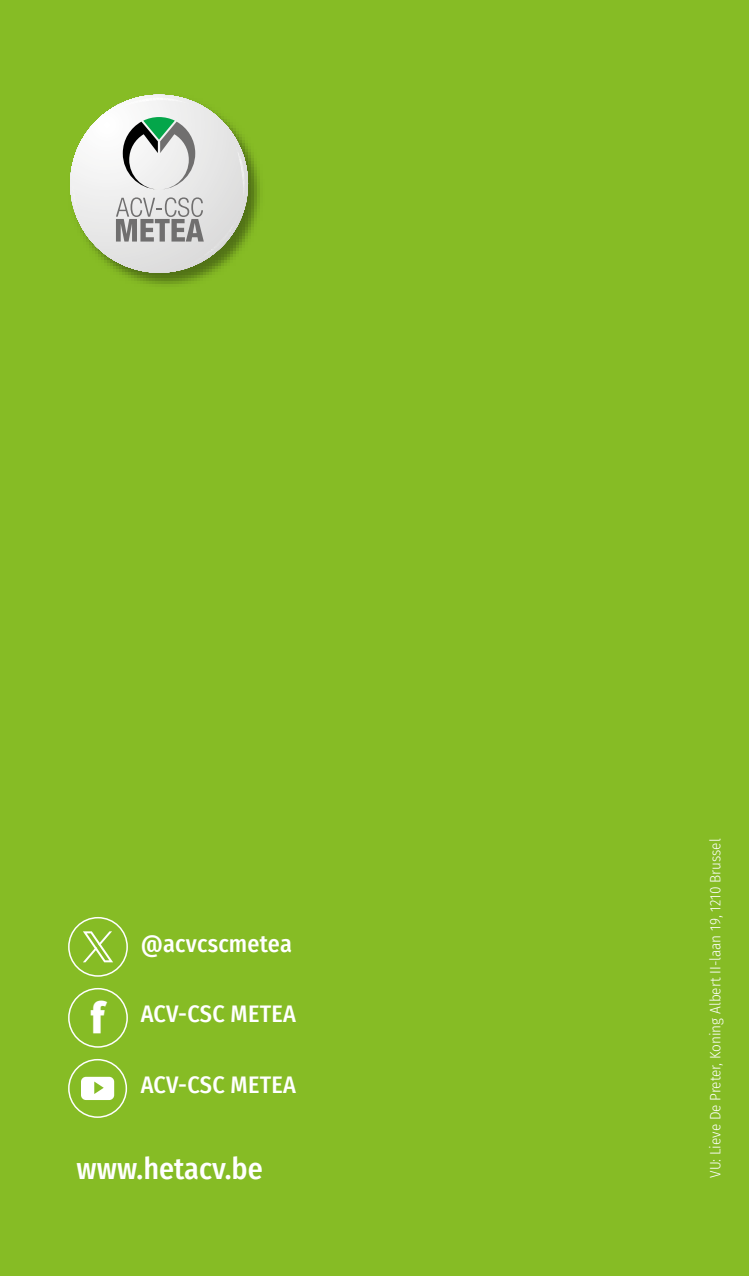
<style>
.page{position:relative;width:749px;height:1276px;background:#fff}
.page>*{position:absolute;margin:0;border:0;box-sizing:border-box;transform-origin:0 0}
.t1{font:800 extra-condensed 43.2px "Fira Sans";color:#fff}
.t2{font:500 30px "Fira Sans Condensed";color:#fff}
.t3{font:500 24px "Fira Sans Condensed";letter-spacing:.01em;color:#fff}
.t4{font:300 15px "Fira Sans Condensed";color:#fff}
</style>
<div class="page">
<div style="left:0;top:0;width:748px;height:1276px;background:#86bc25"></div>
<div style="left:68px;top:917px;width:60px;height:59px;border:2px solid #fff;border-radius:50%"></div>
<div style="left:68px;top:988px;width:60px;height:59px;border:2px solid #fff;border-radius:50%"></div>
<div style="left:68px;top:1059px;width:59px;height:59px;border:2px solid #fff;border-radius:50%"></div>
<svg style="left:81px;top:1076px;width:33px;height:24px"></svg>
<img style="left:119px;top:94px;width:141px;height:190px">
<svg style="left:70px;top:95px;width:178px;height:178px"></svg>
<svg style="left:83px;top:931px;width:30px;height:31px"></svg>
<h1 class="t1" style="left:91px;top:980px;width:15px">f</h1>
<h3 class="t3" style="left:141px;top:924px;width:153px">@acvcscmetea</h3>
<h3 class="t3" style="left:141px;top:995px;width:157px">ACV-CSC METEA</h3>
<h3 class="t3" style="left:141px;top:1065px;width:157px">ACV-CSC METEA</h3>
<h2 class="t2" style="left:77px;top:1144px;width:187px">www.hetacv.be</h2>
<p class="t4" style="left:704px;top:1178px;width:341px;rotate:-90deg">VU: Lieve De Preter, Koning Albert II-laan 19, 1210 Brussel</p>
</div>
